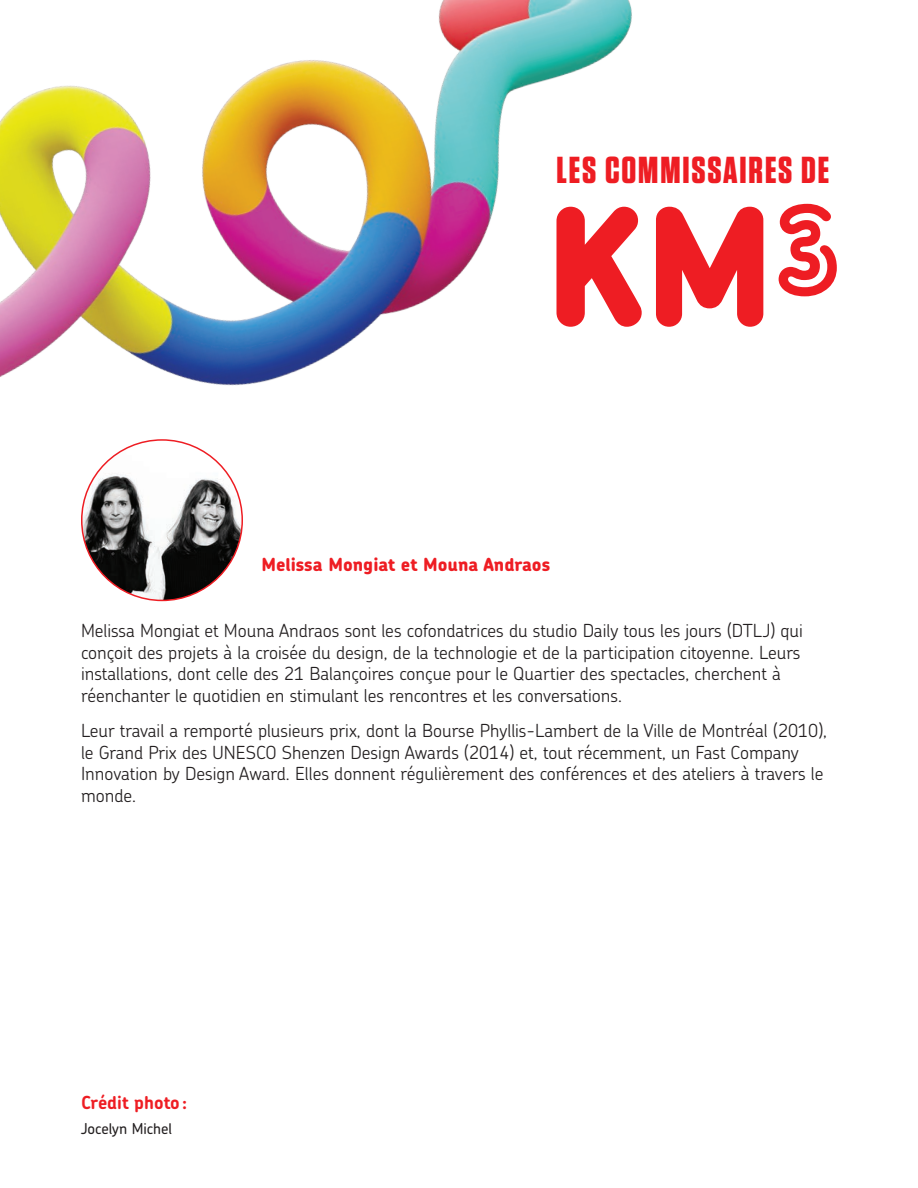
<style>
.page{position:relative;width:918px;height:1188px;background:#fff}
.page>*{position:absolute;margin:0;border:0;box-sizing:border-box;transform-origin:0 0}
.t1{font:700 37.5px "Tungsten";letter-spacing:.05em;color:#ee1d23}
.t2{font:300 18px/21.6px "Chevin";color:#231f20}
.t3{font:800 18px "Chevin";color:#ee1d23}
.t4{font:700 18px "Chevin";color:#ee1d23}
.t5{font:500 15px "Chevin";color:#231f20}
</style>
<div class="page">
<img style="left:0;top:0;width:811px;height:497px">
<svg style="left:656px;top:207px;width:107px;height:120px"></svg>
<svg style="left:779px;top:204px;width:58px;height:92px"></svg>
<svg style="left:557px;top:207px;width:85px;height:120px"></svg>
<img style="left:82px;top:440px;width:160px;height:160px;border-radius:80px">
<h1 class="t1" style="left:556px;top:150px;width:274px">LES COMMISSAIRES DE</h1>
<p class="t3" style="left:261px;top:553px;width:290px">Melissa Mongiat et Mouna Andraos</p>
<p class="t2" style="left:81px;top:620px;width:723px">Melissa Mongiat et Mouna Andraos sont les cofondatrices du studio Daily tous les jours (DTLJ) qui conçoit des projets à la croisée du design, de la technologie et de la participation citoyenne. Leurs installations, dont celle des 21 Balançoires conçue pour le Quartier des spectacles, cherchent à réenchanter le quotidien en stimulant les rencontres et les conversations.</p>
<p class="t2" style="left:81px;top:720px;width:748px">Leur travail a remporté plusieurs prix, dont la Bourse Phyllis-Lambert de la Ville de Montréal (2010), le Grand Prix des UNESCO Shenzen Design Awards (2014) et, tout récemment, un Fast Company Innovation by Design Award. Elles donnent régulièrement des conférences et des ateliers à travers le monde.</p>
<p class="t4" style="left:81px;top:1091px;width:108px">Crédit photo:</p>
<p class="t5" style="left:81px;top:1119px;width:93px">Jocelyn Michel</p>
</div>
